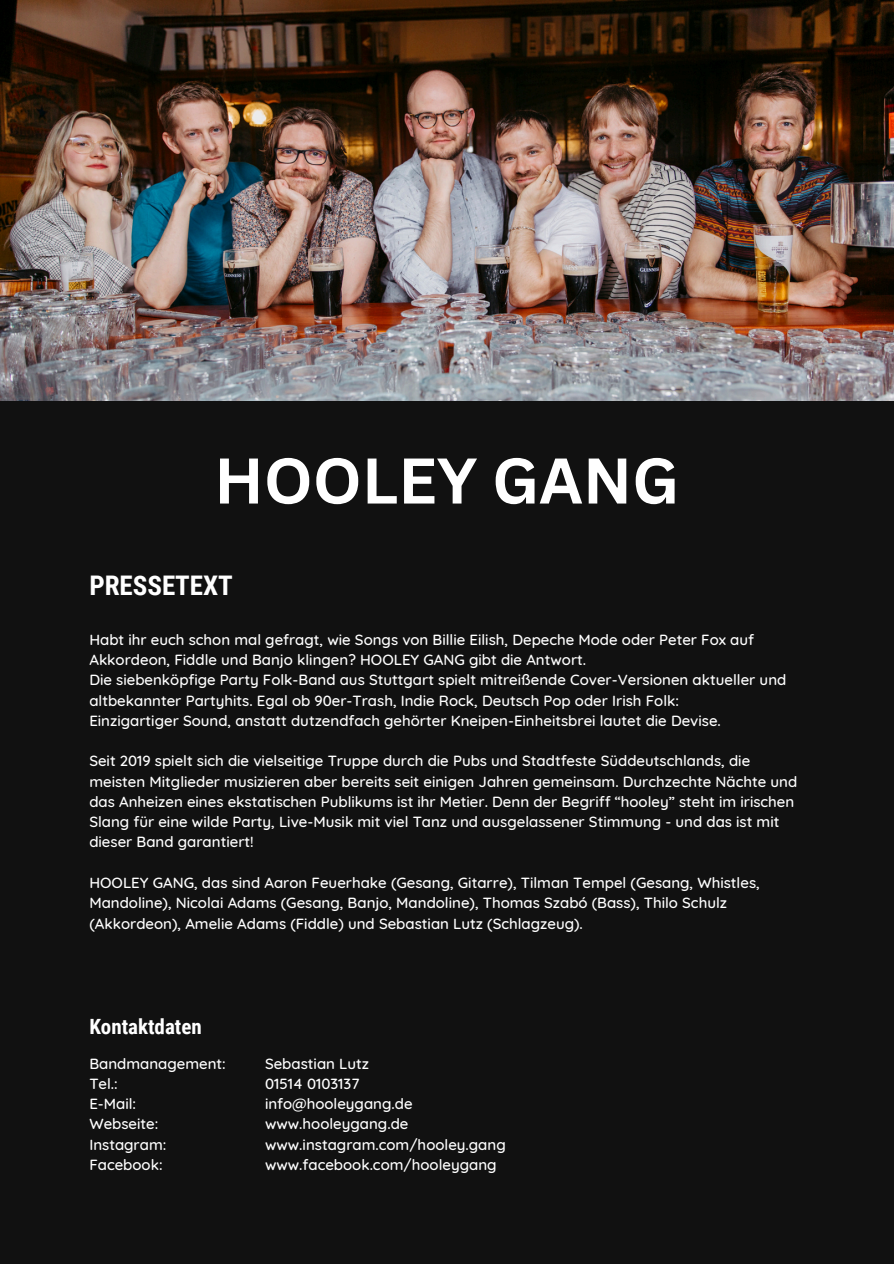
<style>
.page{position:relative;width:894px;height:1264px;background:#fff}
.page>*{position:absolute;margin:0;border:0;box-sizing:border-box;transform-origin:0 0}
.t1{font:700 63px "Canva Sans";color:#fff}
.t2{font:700 27px "Roboto Condensed";color:#fff}
.t3{font:700 21px "Roboto Condensed";color:#fff}
.t4{font:500 15px/20.2px "Quicksand";color:#fff}
</style>
<div class="page">
<div style="left:0;top:0;width:893px;height:1263px;background:#111"></div>
<img style="left:0;top:0;width:893px;height:400px">
<p class="t1" style="left:214px;top:436px;width:466px">HOOLEY GANG</p>
<h1 class="t2" style="left:89px;top:570px;width:145px">PRESSETEXT</h1>
<h2 class="t4" style="left:89px;top:629px;width:666px">Habt ihr euch schon mal gefragt, wie Songs von Billie Eilish, Depeche Mode oder Peter Fox auf<br>Akkordeon, Fiddle und Banjo klingen? HOOLEY GANG gibt die Antwort.</h2>
<p class="t4" style="left:89px;top:669px;width:698px">Die siebenköpfige Party Folk-Band aus Stuttgart spielt mitreißende Cover-Versionen aktueller und altbekannter Partyhits. Egal ob 90er-Trash, Indie Rock, Deutsch Pop oder Irish Folk:</p>
<p class="t4" style="left:89px;top:710px;width:633px">Einzigartiger Sound, anstatt dutzendfach gehörter Kneipen-Einheitsbrei lautet die Devise.</p>
<p class="t4" style="left:89px;top:750px;width:709px">Seit 2019 spielt sich die vielseitige Truppe durch die Pubs und Stadtfeste Süddeutschlands, die meisten Mitglieder musizieren aber bereits seit einigen Jahren gemeinsam. Durchzechte Nächte und das Anheizen eines ekstatischen Publikums ist ihr Metier. Denn der Begriff “hooley” steht im irischen Slang für eine wilde Party, Live-Musik mit viel Tanz und ausgelassener Stimmung - und das ist mit dieser Band garantiert!</p>
<p class="t4" style="left:89px;top:872px;width:671px">HOOLEY GANG, das sind Aaron Feuerhake (Gesang, Gitarre), Tilman Tempel (Gesang, Whistles,<br>Mandoline), Nicolai Adams (Gesang, Banjo, Mandoline), Thomas Szabó (Bass), Thilo Schulz (Akkordeon), Amelie Adams (Fiddle) und Sebastian Lutz (Schlagzeug).</p>
<p class="t3" style="left:89px;top:1014px;width:114px">Kontaktdaten</p>
<h3 class="t4" style="left:89px;top:1052px;width:138px">Bandmanagement:</h3>
<p class="t4" style="left:89px;top:1073px;width:30px">Tel.:</p>
<p class="t4" style="left:89px;top:1093px;width:48px">E-Mail:</p>
<p class="t4" style="left:89px;top:1113px;width:70px">Webseite:</p>
<p class="t4" style="left:89px;top:1133px;width:78px">Instagram:</p>
<p class="t4" style="left:89px;top:1154px;width:75px">Facebook:</p>
<p class="t4" style="left:265px;top:1052px;width:106px">Sebastian Lutz</p>
<p class="t4" style="left:265px;top:1073px;width:96px">01514 0103137</p>
<p class="t4" style="left:265px;top:1093px;width:149px">info@hooleygang.de</p>
<p class="t4" style="left:265px;top:1113px;width:145px">www.hooleygang.de</p>
<p class="t4" style="left:265px;top:1133px;width:242px">www.instagram.com/hooley.gang</p>
<p class="t4" style="left:265px;top:1154px;width:233px">www.facebook.com/hooleygang</p>
</div>
